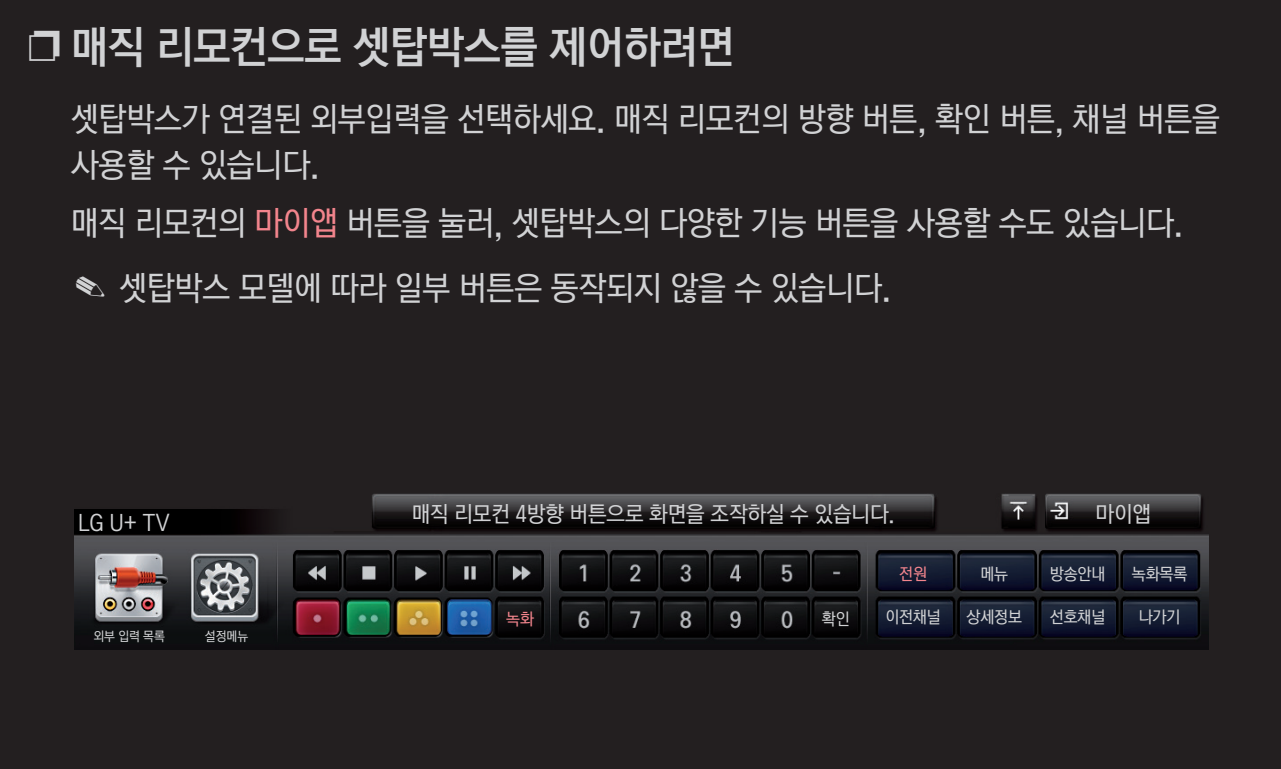
<style>
.page{position:relative;width:1281px;height:769px;background:#fff}
.page>*{position:absolute;margin:0;border:0;box-sizing:border-box;transform-origin:0 0}
.t1{font:48px "LG Display";color:#d1d2d4}
.t2{font:300 36px/46px "LG Display";color:#d1d2d4}
.t3{font:300 24px "LG Display";color:#d1d2d4}
.t4{font:300 18px "LG Display";color:#d1d2d4}
.t5{font:300 18px "LG Display";color:#f3858d}
.t6{font:300 14px "LG Display";color:#d1d2d4}
.s1{font-size:42px}
.s2{color:#f3858d}
</style>
<div class="page">
<div style="left:0;top:0;width:1280px;height:768px;background:#231f20"></div>
<img style="left:74px;top:493px;width:1134px;height:156px">
<h1 class="t1" style="left:28px;top:9px;width:707px"><span class="s1">❐</span> 매직❐리모컨으로❐셋탑박스를❐제어하려면</h1>
<p class="t2" style="left:71px;top:93px;width:1150px">셋탑박스가 연결된 외부입력을 선택하세요. 매직 리모컨의 방향 버튼, 확인 버튼, 채널 버튼을 사용할 수 있습니다.</p>
<p class="t2" style="left:71px;top:187px;width:1113px;line-height:64.6px">매직 리모컨의 <span class="s2">마이앱</span> 버튼을 눌러, 셋탑박스의 다양한 기능 버튼을 사용할 수도 있습니다. ✎ 셋탑박스 모델에 따라 일부 버튼은 동작되지 않을 수 있습니다.</p>
<p class="t3" style="left:78px;top:504px;width:93px">LG U+ TV</p>
<p class="t6" style="left:93px;top:625px;width:73px">외부 입력 목록</p>
<p class="t6" style="left:205px;top:625px;width:45px">설정메뉴</p>
<p class="t3" style="left:411px;top:495px;width:484px">매직 리모컨 4방향 버튼으로 화면을 조작하실 수 있습니다.</p>
<p class="t3" style="left:1095px;top:495px;width:57px">마이앱</p>
<p class="t5" style="left:899px;top:560px;width:29px">전원</p>
<p class="t4" style="left:980px;top:560px;width:29px">메뉴</p>
<p class="t4" style="left:1049px;top:560px;width:57px">방송안내</p>
<p class="t4" style="left:1131px;top:560px;width:57px">녹화목록</p>
<p class="t5" style="left:506px;top:604px;width:29px">녹화</p>
<p class="t4" style="left:821px;top:604px;width:29px">확인</p>
<p class="t4" style="left:885px;top:603px;width:57px">이전채널</p>
<p class="t4" style="left:966px;top:603px;width:57px">상세정보</p>
<p class="t4" style="left:1049px;top:603px;width:57px">선호채널</p>
<p class="t4" style="left:1138px;top:603px;width:43px">나가기</p>
</div>
